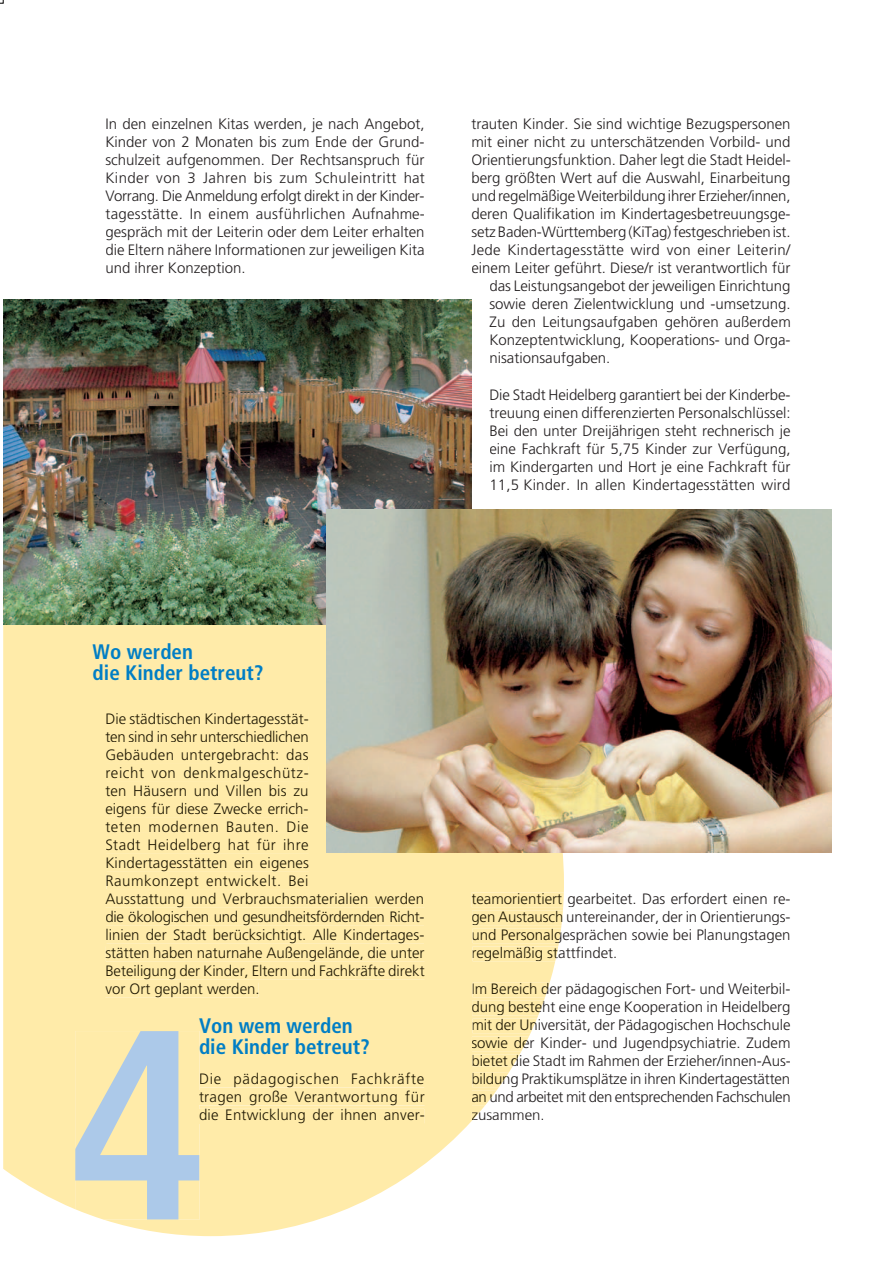
<style>
.page{position:relative;width:896px;height:1266px;background:#fff}
.page>*{position:absolute;margin:0;border:0;box-sizing:border-box;transform-origin:0 0}
.t1{font:700 condensed 21px/21px "Frutiger";color:#007ec5}
.t2{font:300 15px/18px "Frutiger";color:#231f20;text-align:justify}
.t3{font:300 15px/18px "Frutiger";color:#1f1803}
.t4{font:300 15px "Frutiger";letter-spacing:.02em;color:#231f20}
</style>
<div class="page">
<svg style="left:3px;top:624px;width:560px;height:611px;fill:#ffeba9"></svg>
<img style="left:3px;top:300px;width:468px;height:324px">
<svg style="left:471px;top:892px;width:92px;height:68px;background:#ffebad"></svg>
<svg style="left:471px;top:982px;width:78px;height:83px"></svg>
<svg style="left:472px;top:1072px;width:36px;height:32px"></svg>
<svg style="left:471px;top:1111px;width:8px;height:8px"></svg>
<img style="left:326px;top:510px;width:505px;height:342px">
<div style="left:106px;top:712px;width:202px;height:14px;background:#ffeba9"></div>
<div style="left:106px;top:730px;width:202px;height:11px;background:#ffeba9"></div>
<div style="left:106px;top:748px;width:202px;height:14px;background:#ffeba9"></div>
<div style="left:106px;top:766px;width:202px;height:14px;background:#ffeba9"></div>
<div style="left:106px;top:784px;width:202px;height:11px;background:#ffeba9"></div>
<div style="left:106px;top:802px;width:202px;height:14px;background:#ffeba9"></div>
<div style="left:106px;top:820px;width:202px;height:11px;background:#ffeba9"></div>
<div style="left:106px;top:838px;width:202px;height:14px;background:#ffeba9"></div>
<div style="left:107px;top:856px;width:202px;height:14px;background:#ffeba9"></div>
<div style="left:107px;top:874px;width:201px;height:14px;background:#ffeba9"></div>
<div style="left:105px;top:892px;width:319px;height:14px;background:#ffeba9"></div>
<div style="left:106px;top:910px;width:318px;height:14px;background:#ffeba9"></div>
<div style="left:106px;top:928px;width:318px;height:14px;background:#ffeba9"></div>
<div style="left:106px;top:946px;width:318px;height:14px;background:#ffeba9"></div>
<div style="left:106px;top:964px;width:318px;height:14px;background:#ffeba9"></div>
<div style="left:105px;top:982px;width:153px;height:14px;background:#ffeba9"></div>
<div style="left:200px;top:1072px;width:224px;height:14px;background:#ffeba9"></div>
<div style="left:199px;top:1090px;width:225px;height:14px;background:#ffeba9"></div>
<svg style="left:75px;top:1030px;width:125px;height:189px;background:#d8dbc7"></svg>
<div style="left:200px;top:1108px;width:224px;height:14px;background:#ffeba9"></div>
<svg style="left:0;top:0;width:4px;height:4px"></svg>
<p class="t2" style="left:105px;top:115px;width:321px">In den einzelnen Kitas werden, je nach Angebot, Kinder von 2 Monaten bis zum Ende der Grund&shy;schulzeit aufgenommen. Der Rechtsanspruch für Kinder von 3 Jahren bis zum Schuleintritt hat Vorrang. Die Anmeldung erfolgt direkt in der Kinder&shy;tagesstätte. In einem ausführlichen Aufnahme&shy;gespräch mit der Leiterin oder dem Leiter erhalten die Eltern nähere Informationen zur jeweiligen Kita und ihrer Konzeption.</p>
<p class="t2" style="left:471px;top:115px;width:320px">trauten Kinder. Sie sind wichtige Bezugs personen</p>
<p class="t2" style="left:471px;top:133px;width:320px">mit einer nicht zu unterschätzenden Vorbild- und</p>
<p class="t2" style="left:471px;top:151px;width:321px">Orientierungsfunktion. Daher legt die Stadt Heidel-</p>
<p class="t2" style="left:471px;top:169px;width:320px">berg größten Wert auf die Auswahl, Einarbeitung</p>
<p class="t2" style="left:471px;top:187px;width:320px">und regelmäßige Weiterbildung ihrer Erzieher/innen,</p>
<p class="t2" style="left:471px;top:205px;width:320px">deren Qualifikation im Kindertagesbetreuungsge-</p>
<p class="t2" style="left:471px;top:223px;width:320px">setz Baden-Württemberg (KiTag) festgeschrieben ist.</p>
<p class="t4" style="left:471px;top:242px;width:320px">Jede Kindertagesstätte wird von einer Leiterin/</p>
<p class="t2" style="left:471px;top:259px;width:320px">einem Leiter geführt. Diese/r ist verantwortlich für</p>
<p class="t2" style="left:489px;top:277px;width:302px">das Leistungsangebot der jeweiligen Einrichtung</p>
<p class="t2" style="left:489px;top:295px;width:302px">sowie deren Zielentwicklung und -umsetzung.</p>
<p class="t2" style="left:489px;top:313px;width:303px">Zu den Leitungsaufgaben gehören außerdem</p>
<p class="t2" style="left:489px;top:331px;width:302px">Konzeptentwicklung, Kooperations- und Orga-</p>
<p class="t2" style="left:489px;top:349px;width:122px">nisationsaufgaben.</p>
<p class="t2" style="left:489px;top:385px;width:303px">Die Stadt Heidelberg garantiert bei der Kinderbe&shy;treuung einen differenzierten Personalschlüssel:<br>Bei den unter Dreijährigen steht rechnerisch je eine Fachkraft für 5,75 Kinder zur Verfügung, im Kindergarten und Hort je eine Fachkraft für 11,5 Kinder. In allen Kindertagesstätten wird</p>
<h1 class="t1" style="left:93px;top:640px;width:172px">Wo werden<br>die Kinder betreut?</h1>
<p class="t3" style="left:105px;top:709px;width:321px">Die städtischen Kindertagesstät-<br>ten sind in sehr unterschiedlichen<br>Gebäuden untergebracht: das<br>reicht von denkmalgeschütz-<br>ten Häusern und Villen bis zu<br>eigens für diese Zwecke errich-<br>teten modernen Bauten. Die<br>Stadt Heidelberg hat für ihre<br>Kinder tagesstätten ein eigenes<br>Raumkonzept entwickelt. Bei<br>Ausstattung und Verbrauchsmaterialien werden die ökologischen und gesundheitsfördernden Richt&shy;linien der Stadt berücksichtigt. Alle Kindertages&shy;stätten haben naturnahe Außengelände, die unter Beteiligung der Kinder, Eltern und Fachkräfte direkt vor Ort geplant werden.</p>
<h1 class="t1" style="left:199px;top:1014px;width:172px">Von wem werden die Kinder betreut?</h1>
<p class="t3" style="left:199px;top:1069px;width:227px;text-align:justify">Die pädagogischen Fachkräfte tragen große Verantwortung für die Entwicklung der ihnen anver-</p>
<p class="t2" style="left:471px;top:889px;width:320px">team orientiert gearbeitet. Das erfordert einen re&shy;gen Austausch untereinander, der in Orientierungs&shy;und Personalgesprächen sowie bei Planungstagen regelmäßig stattfindet.</p>
<p class="t2" style="left:471px;top:979px;width:321px">Im Bereich der pädagogischen Fort- und Weiterbil&shy;dung besteht eine enge Kooperation in Heidelberg mit der Universität, der Pädagogischen Hochschule sowie der Kinder- und Jugendpsychiatrie. Zudem bietet die Stadt im Rahmen der Erzieher/innen-Aus&shy;bildung Praktikumsplätze in ihren Kindertagestätten an und arbeitet mit den entsprechenden Fachschulen zusammen.</p>
</div>
